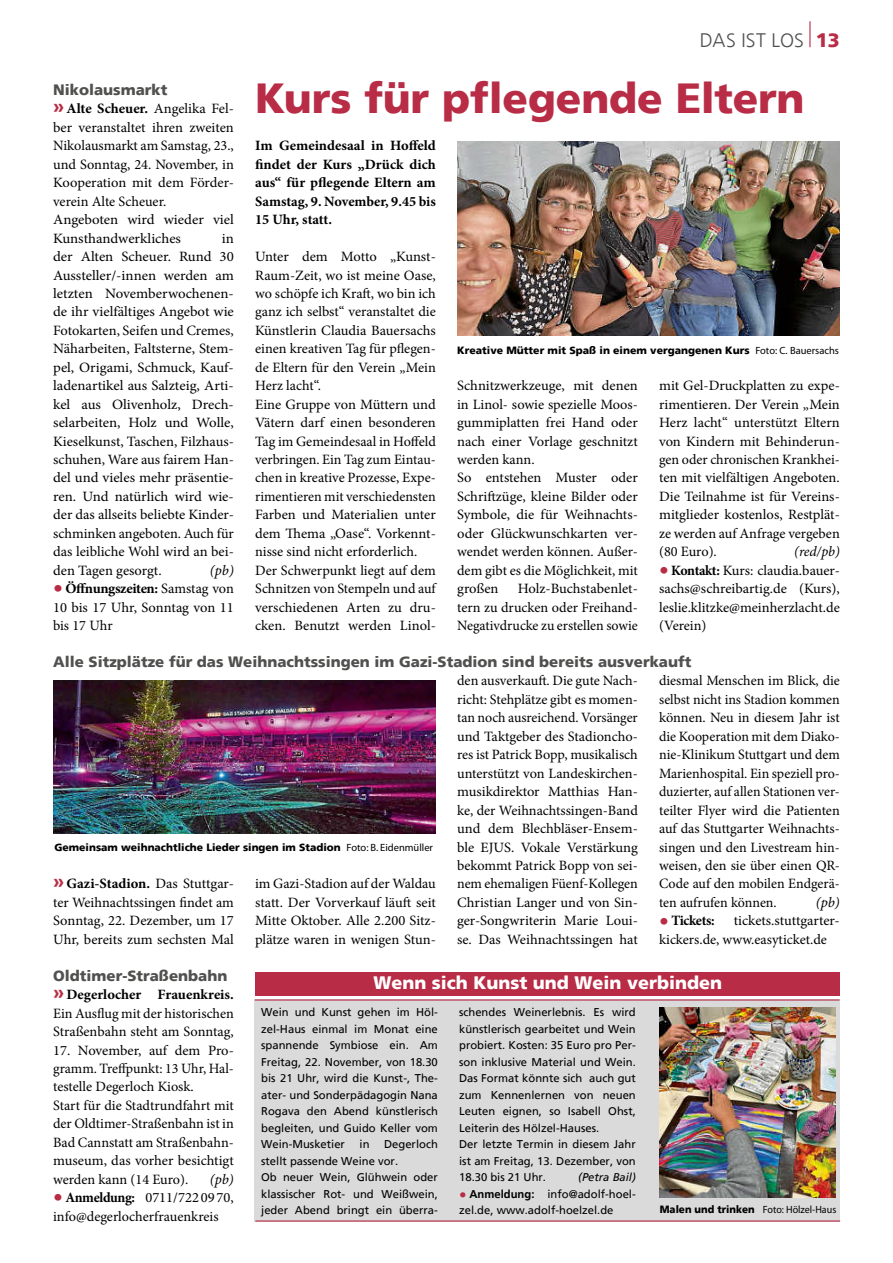
<style>
.page{position:relative;width:893px;height:1263px;background:#fff}
.page>*{position:absolute;margin:0;border:0;box-sizing:border-box;transform-origin:0 0}
.t1{font:900 42px "Frutiger";letter-spacing:-.005em;color:#b82c46}
.t2{font:300 19.5px "Frutiger";letter-spacing:.005em;color:#50504f}
.t3{font:900 18px "Frutiger";color:#fff}
.t4{font:900 15px "Frutiger";color:#50504f}
.t5{font:14.25px/18.5px "Minion Pro";color:#000;text-align:justify}
.t6{font:14.25px/18.5px "Minion Pro";color:#000;text-align:justify;scale:1.04 1}
.t7{font:700 14.25px/18.5px "Minion Pro";letter-spacing:-.005em;color:#000;text-align:justify}
.t8{font:italic 14.25px "Minion Pro";letter-spacing:-.01em;color:#000}
.t9{font:700 14.25px "Minion Pro";letter-spacing:-.025em;color:#000}
.t10{font:11.25px/16.5px "Frutiger";color:#000}
.t11{font:italic 11.25px "Frutiger";color:#000}
.t12{font:900 10.5px "Frutiger";color:#000}
.t13{font:10.5px "Myriad Pro";color:#000;scale:.96 1}
.s1{font-family:"Frutiger";font-weight:700;font-size:19.5px;color:#b82e47}
.s2{font-weight:700}
.s3{font-family:"Frutiger";font-weight:900;font-size:19.5px;color:#b82c46}
.s4{font-weight:900;color:#b82c46}
.s5{font-family:"Myriad Pro";font-weight:400}
.s6{font-weight:900;font-size:15px;color:#b82c46}
.s7{font-family:"Frutiger";font-weight:900}
</style>
<div class="page">
<img style="left:457px;top:142px;width:382px;height:193px">
<svg style="left:809px;top:21px;width:1px;height:26px"></svg>
<img style="left:53px;top:680px;width:383px;height:153px">
<div style="left:255px;top:972px;width:585px;height:23px;background:#b82c46"></div>
<div style="left:255px;top:999px;width:585px;height:222px;background:#dadadb"></div>
<hr style="left:255px;top:999px;width:584px;height:1px;background:#b82c46">
<hr style="left:255px;top:1220px;width:585px;height:1px;background:#b82c46">
<img style="left:659px;top:1008px;width:177px;height:189px">
<p class="t4" style="left:53px;top:81px;width:116px">Nikolausmarkt</p>
<p class="t5" style="left:53px;top:100px;width:182px;text-align:left"><span class="s1">»</span><span class="s2">Alte Scheuer.</span> Angelika Fel&shy;ber veranstaltet ihren zweiten<br>Nikolausmarkt am Samstag, 23., und Sonntag, 24. November, in<br>Kooperation mit dem Förder&shy;verein Alte Scheuer.<br>Angeboten wird wieder viel<br>Kunsthandwerkliches</p>
<p class="t6" style="left:53px;top:229px;width:175px;text-indent:169px">in der Alten Scheuer. Rund 30<br>Aussteller/-innen werden am letzten Novemberwochenen&shy;de ihr vielfältiges Angebot wie Fotokarten, Seifen und Cremes, Näharbeiten, Faltsterne, Stem&shy;pel, Origami, Schmuck, Kauf&shy;ladenartikel aus Salzteig, Arti&shy;kel aus Olivenholz, Drech&shy;selarbeiten, Holz und Wolle, Kieselkunst, Taschen, Filzhaus&shy;schuhen, Ware aus fairem Han&shy;del und vieles mehr präsentie&shy;ren. Und natürlich wird wie&shy;der das allseits beliebte Kinder&shy;schminken angeboten. Auch für das leibliche Wohl wird an bei&shy;den Tagen gesorgt.</p>
<p class="t8" style="left:210px;top:560px;width:25px">(pb)</p>
<p class="t5" style="left:53px;top:579px;width:182px"><span class="s3">•</span> <span class="s2">Öffnungszeiten:</span> Samstag von 10 bis 17 Uhr, Sonntag von 11 bis 17 Uhr</p>
<h2 class="t2" style="left:700px;top:29px;width:141px">DAS IST LOS <span class="s4">13</span></h2>
<h1 class="t1" style="left:255px;top:73px;width:551px">Kurs für pflegende Eltern</h1>
<p class="t7" style="left:255px;top:136px;width:182px">Im Gemeindesaal in Hoffeld findet der Kurs „Drück dich aus“ für pflegende Eltern am Samstag, 9. November, 9.45 bis 15 Uhr, statt.</p>
<p class="t5" style="left:255px;top:247px;width:182px;text-align:left">Unter dem Motto „Kunst-<br>Raum-Zeit, wo ist meine Oase, wo schöpfe ich Kraft, wo bin ich ganz ich selbst“ veranstaltet die<br>Künstlerin Claudia Bauersachs einen kreativen Tag für pflegen&shy;de Eltern für den Verein „Mein<br>Herz lacht“.<br>Eine Gruppe von Müttern und<br>Vätern darf einen besonderen<br>Tag im Gemeindesaal in Hoffeld verbringen. Ein Tag zum Eintau&shy;chen in kreative Prozesse, Expe&shy;rimentieren mit verschiedensten<br>Farben und Materialien unter dem Thema „Oase“. Vorkennt&shy;nisse sind nicht erforderlich.<br>Der Schwerpunkt liegt auf dem<br>Schnitzen von Stempeln und auf verschiedenen Arten zu dru&shy;cken. Benutzt werden Linol-</p>
<p class="t12" style="left:457px;top:344px;width:383px">Kreative Mütter mit Spaß in einem vergangenen Kurs <span class="s5">Foto: C. Bauersachs</span></p>
<p class="t5" style="left:457px;top:376px;width:182px;text-align:left">Schnitzwerkzeuge, mit denen in Linol- sowie spezielle Moos&shy;gummiplatten frei Hand oder nach einer Vorlage geschnitzt werden kann.<br>So entstehen Muster oder<br>Schriftzüge, kleine Bilder oder<br>Symbole, die für Weihnachts&shy;oder Glückwunschkarten ver&shy;wendet werden können. Außer&shy;dem gibt es die Möglichkeit, mit großen</p>
<p class="t5" style="left:659px;top:376px;width:182px">mit Gel-Druckplatten zu expe&shy;rimentieren. Der Verein „Mein Herz lacht“ unterstützt Eltern von Kindern mit Behinderun&shy;gen oder chronischen Krankhei&shy;ten mit vielfältigen Angeboten.<br>Die Teilnahme ist für Vereins&shy;mitglieder kostenlos, Restplät&shy;ze werden auf Anfrage vergeben (80 Euro).</p>
<p class="t8" style="left:794px;top:542px;width:47px">(red/pb)</p>
<p class="t5" style="left:659px;top:561px;width:182px"><span class="s3">•</span> <span class="s2">Kontakt:</span> Kurs: claudia.bauer&shy;sachs@schreibartig.de (Kurs), leslie.klitzke@meinherzlacht.de (Verein)</p>
<p class="t5" style="left:457px;top:579px;width:182px;text-indent:61px">Holz-Buchstabenlet&shy;tern zu drucken oder Freihand-Negativdrucke zu erstellen sowie</p>
<p class="t4" style="left:53px;top:653px;width:640px">Alle Sitzplätze für das Weihnachtssingen im Gazi-Stadion sind bereits ausverkauft</p>
<p class="t12" style="left:54px;top:841px;width:380px">Gemeinsam weihnachtliche Lieder singen im Stadion <span class="s5">Foto: B. Eidenmüller</span></p>
<p class="t5" style="left:53px;top:875px;width:182px"><span class="s1">»</span><span class="s2">Gazi-Stadion.</span> Das Stuttgar&shy;ter Weihnachtssingen findet am Sonntag, 22. Dezember, um 17<br>Uhr, bereits zum sechsten Mal</p>
<p class="t5" style="left:255px;top:875px;width:182px">im Gazi-Stadion auf der Waldau statt. Der Vorverkauf läuft seit Mitte Oktober. Alle 2.200 Sitz&shy;plätze waren in wenigen Stun-</p>
<p class="t5" style="left:457px;top:672px;width:182px">den ausverkauft. Die gute Nach&shy;richt: Stehplätze gibt es momen&shy;tan noch ausreichend. Vorsänger und Taktgeber des Stadioncho&shy;res ist Patrick Bopp, musikalisch unterstützt von Landeskirchen&shy;musikdirektor Matthias Han&shy;ke, der Weihnachtssingen-Band und dem Blechbläser-Ensem&shy;ble EJUS. Vokale Verstärkung bekommt Patrick Bopp von sei&shy;nem ehemaligen Füenf-Kollegen Christian Langer und von Sin&shy;ger-Songwriterin Marie Loui&shy;se. Das Weihnachtssingen hat</p>
<p class="t5" style="left:659px;top:672px;width:182px">diesmal Menschen im Blick, die selbst nicht ins Stadion kommen können. Neu in diesem Jahr ist die Kooperation mit dem Diako&shy;nie-Klinikum Stuttgart und dem Marienhospital. Ein speziell pro&shy;duzierter, auf allen Stationen ver&shy;teilter Flyer wird die Patienten auf das Stuttgarter Weihnachts&shy;singen und den Livestream hin&shy;weisen, den sie über einen QR-Code auf den mobilen Endgerä&shy;ten aufrufen können.</p>
<p class="t8" style="left:816px;top:893px;width:26px">(pb)</p>
<p class="t5" style="left:659px;top:912px;width:182px;text-indent:75px">tickets.stuttgarter&shy;kickers.de, www.easyticket.de</p>
<p class="t9" style="left:659px;top:911px;width:57px"><span class="s3">•</span> Tickets:</p>
<p class="t4" style="left:53px;top:967px;width:176px">Oldtimer-Straßenbahn</p>
<p class="t5" style="left:53px;top:985px;width:182px"><span class="s1">»</span><span class="s2">Degerlocher Frauenkreis.<br></span>Ein Ausflug mit der historischen Straßenbahn steht am Sonntag,</p>
<p class="t5" style="left:53px;top:1041px;width:182px;text-align:left">17. November, auf dem Pro&shy;gramm. Treffpunkt: 13 Uhr, Hal&shy;testelle Degerloch Kiosk.<br>Start für die Stadtrundfahrt mit der Oldtimer-Straßenbahn ist in<br>Bad Cannstatt am Straßenbahn&shy;museum, das vorher besichtigt werden kann (14 Euro).</p>
<p class="t8" style="left:210px;top:1169px;width:26px">(pb)</p>
<p class="t5" style="left:53px;top:1188px;width:182px"><span class="s3">•</span> <span class="s2">Anmeldung:</span> 0711/722 09 70, info@degerlocherfrauenkreis</p>
<p class="t3" style="left:373px;top:972px;width:350px">Wenn sich Kunst und Wein verbinden</p>
<p class="t10" style="left:261px;top:1004px;width:178px;text-align:justify">Wein und Kunst gehen im Höl&shy;zel-Haus einmal im Monat eine spannende Symbiose ein. Am Freitag, 22. November, von 18.30 bis 21 Uhr, wird die Kunst-, The&shy;ater- und Sonderpädagogin Nana Rogava den Abend künstlerisch begleiten, und Guido Keller vom Wein-Musketier</p>
<p class="t10" style="left:459px;top:1004px;width:178px">schendes Weinerlebnis. Es wird künstlerisch gearbeitet und Wein probiert. Kosten: 35 Euro pro Per&shy;son inklusive Material und Wein.<br>Das Format könnte sich auch gut zum Kennenlernen von neuen<br>Leuten eignen, so Isabell Ohst,<br>Leiterin des Hölzel-Hauses.<br>Der letzte Termin in diesem Jahr ist am Freitag, 13. Dezember, von<br>18.30 bis 21 Uhr.</p>
<p class="t10" style="left:261px;top:1136px;width:178px;text-indent:123px">Degerloch stellt passende Weine vor.<br>Ob neuer Wein, Glühwein oder klassischer Rot- und Weißwein, jeder Abend bringt ein überra-</p>
<p class="t10" style="left:360px;top:1136px;width:12px">in</p>
<p class="t11" style="left:578px;top:1171px;width:59px">(Petra Bail)</p>
<p class="t10" style="left:459px;top:1185px;width:178px"><span class="s6">•</span> <span class="s2">Anmeldung:</span> info@adolf-hoel&shy;zel.de, www.adolf-hoelzel.de</p>
<p class="t13" style="left:660px;top:1203px;width:185px"><span class="s7">Malen und trinken</span> Foto: Hölzel-Haus</p>
</div>
